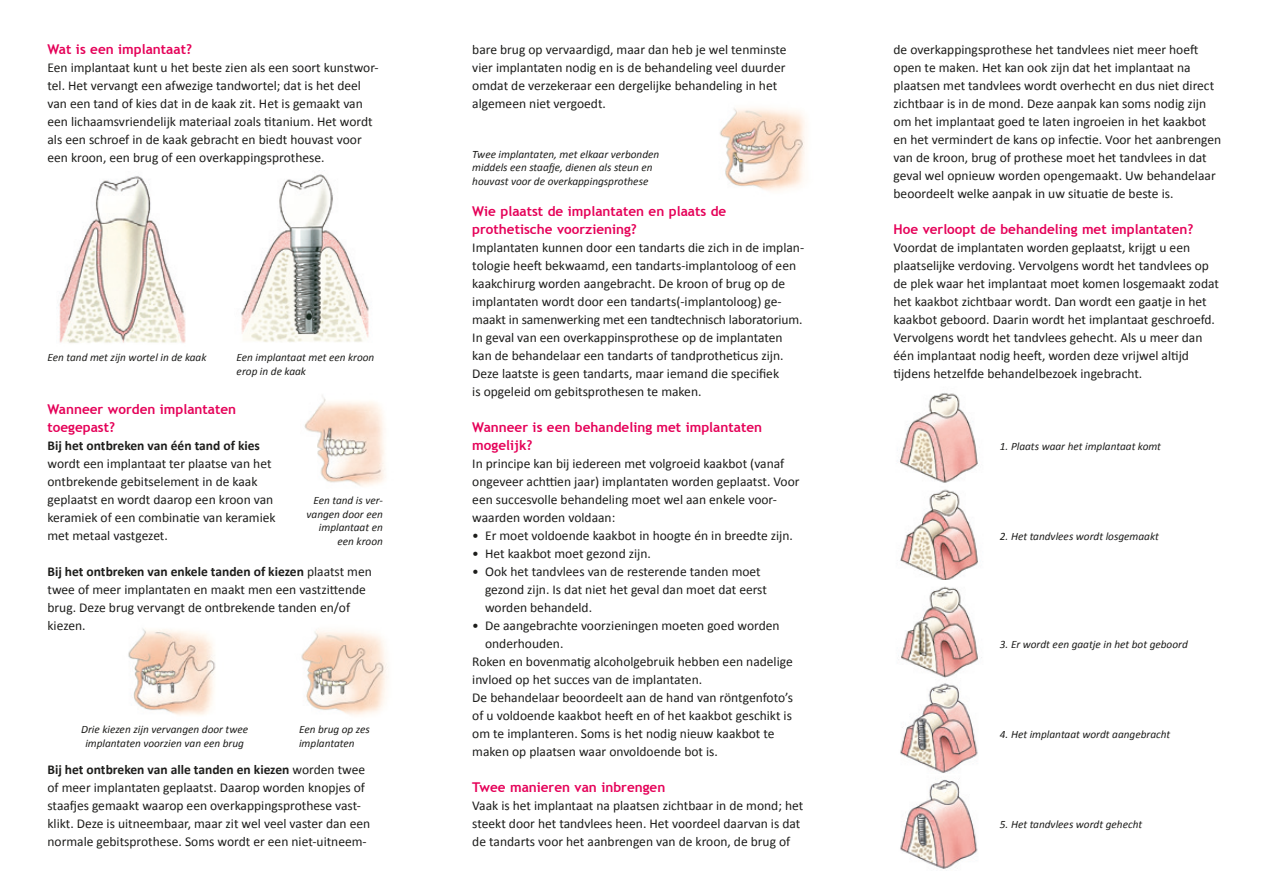
<style>
.page{position:relative;width:1268px;height:893px;background:#fff}
.page>*{position:absolute;margin:0;border:0;box-sizing:border-box;transform-origin:0 0}
.t1{font:13.5px/18px "Calibri";color:#1d1d1b}
.t2{font:700 13.5px/18px "Trebuchet MS";color:#e50058}
.t3{font:700 13.5px "Calibri";color:#1d1d1b}
.t4{font:italic 11.25px/13.5px "Calibri";color:#1d1d1b}
.s1{font-weight:700}
</style>
<div class="page">
<img style="left:720px;top:108px;width:85px;height:83px">
<img style="left:900px;top:779px;width:78px;height:90px">
<img style="left:900px;top:393px;width:78px;height:90px">
<img style="left:241px;top:174px;width:128px;height:168px">
<img style="left:58px;top:176px;width:128px;height:167px">
<img style="left:304px;top:395px;width:82px;height:92px">
<img style="left:128px;top:629px;width:88px;height:87px">
<img style="left:900px;top:489px;width:78px;height:91px">
<img style="left:301px;top:630px;width:87px;height:86px">
<img style="left:898px;top:586px;width:84px;height:92px">
<img style="left:900px;top:679px;width:78px;height:94px">
<p class="t2" style="left:47px;top:40px;width:146px">Wat is een implantaat?</p>
<p class="t1" style="left:47px;top:58px;width:333px">Een implantaat kunt u het beste zien als een soort kunstwor&shy;tel. Het vervangt een afwezige tandwortel; dat is het deel van een tand of kies dat in de kaak zit. Het is gemaakt van een lichaamsvriendelijk materiaal zoals titanium. Het wordt als een schroef in de kaak gebracht en biedt houvast voor een kroon, een brug of een overkappingsprothese.</p>
<p class="t4" style="left:47px;top:350px;width:160px">Een tand met zijn wortel in de kaak</p>
<p class="t4" style="left:236px;top:350px;width:139px">Een implantaat met een kroon erop in de kaak</p>
<p class="t2" style="left:47px;top:400px;width:190px">Wanneer worden implantaten toegepast?</p>
<p class="t3" style="left:47px;top:436px;width:214px">Bij het ontbreken van één tand of kies</p>
<p class="t1" style="left:47px;top:454px;width:229px">wordt een implantaat ter plaatse van het ontbrekende gebitselement in de kaak geplaatst en wordt daarop een kroon van keramiek of een combinatie van keramiek met metaal vastgezet.</p>
<p class="t1" style="left:47px;top:562px;width:326px"><span class="s1">Bij het ontbreken van enkele tanden of kiezen</span> plaatst men twee of meer implantaten en maakt men een vastzittende brug. Deze brug vervangt de ontbrekende tanden en/of kiezen.</p>
<p class="t4" style="left:306px;top:493px;width:78px;text-align:right">Een tand is ver&shy;vangen door een implantaat en een kroon</p>
<p class="t4" style="left:81px;top:722px;width:168px;text-align:center">Drie kiezen zijn vervangen door twee implantaten voorzien van een brug</p>
<p class="t4" style="left:299px;top:722px;width:72px">Een brug op zes implantaten</p>
<p class="t1" style="left:47px;top:760px;width:324px"><span class="s1">Bij het ontbreken van alle tanden en kiezen</span> worden twee of meer implantaten geplaatst. Daarop worden knopjes of staafjes gemaakt waarop een overkappingsprothese vast&shy;klikt. Deze is uitneembaar, maar zit wel veel vaster dan een normale gebitsprothese. Soms wordt er een niet-uitneem-</p>
<p class="t1" style="left:472px;top:40px;width:316px">bare brug op vervaardigd, maar dan heb je wel tenminste vier implantaten nodig en is de behandeling veel duurder omdat de verzekeraar een dergelijke behandeling in het algemeen niet vergoedt.</p>
<p class="t4" style="left:472px;top:147px;width:188px">Twee implantaten, met elkaar verbonden middels een staafje, dienen als steun en houvast voor de overkappingsprothese</p>
<p class="t2" style="left:472px;top:202px;width:255px">Wie plaatst de implantaten en plaats de prothetische voorziening?</p>
<p class="t1" style="left:472px;top:238px;width:333px">Implantaten kunnen door een tandarts die zich in de implan&shy;tologie heeft bekwaamd, een tandarts-implantoloog of een kaakchirurg worden aangebracht. De kroon of brug op de implantaten wordt door een tandarts(-implantoloog) ge&shy;maakt in samenwerking met een tandtechnisch laboratorium.<br>In geval van een overkappinsprothese op de implantaten kan de behandelaar een tandarts of tandprotheticus zijn.<br>Deze laatste is geen tandarts, maar iemand die specifiek<br>is opgeleid om gebitsprothesen te maken.</p>
<p class="t2" style="left:472px;top:418px;width:291px">Wanneer is een behandeling met implantaten mogelijk?</p>
<p class="t1" style="left:472px;top:454px;width:329px">In principe kan bij iedereen met volgroeid kaakbot (vanaf ongeveer achttien jaar) implantaten worden geplaatst. Voor een succesvolle behandeling moet wel aan enkele voor&shy;waarden worden voldaan:</p>
<p class="t1" style="left:472px;top:526px;width:322px">• Er moet voldoende kaakbot in hoogte én in breedte zijn.</p>
<p class="t1" style="left:472px;top:544px;width:180px">• Het kaakbot moet gezond zijn.</p>
<p class="t1" style="left:485px;top:562px;width:283px;text-indent:-13px">• Ook het tandvlees van de resterende tanden moet gezond zijn. Is dat niet het geval dan moet dat eerst worden behandeld.</p>
<p class="t1" style="left:472px;top:616px;width:309px">• De aangebrachte voorzieningen moeten goed worden</p>
<p class="t1" style="left:485px;top:634px;width:80px">onderhouden.</p>
<p class="t1" style="left:472px;top:652px;width:322px">Roken en bovenmatig alcoholgebruik hebben een nadelige</p>
<p class="t1" style="left:472px;top:670px;width:231px">invloed op het succes van de implantaten.</p>
<p class="t1" style="left:472px;top:688px;width:322px">De behandelaar beoordeelt aan de hand van röntgenfoto’s</p>
<p class="t1" style="left:472px;top:706px;width:321px">of u voldoende kaakbot heeft en of het kaakbot geschikt is</p>
<p class="t1" style="left:472px;top:724px;width:304px">om te implanteren. Soms is het nodig nieuw kaakbot te</p>
<p class="t1" style="left:472px;top:742px;width:247px">maken op plaatsen waar onvoldoende bot is.</p>
<p class="t2" style="left:472px;top:778px;width:194px">Twee manieren van inbrengen</p>
<p class="t1" style="left:472px;top:796px;width:332px">Vaak is het implantaat na plaatsen zichtbaar in de mond; het steekt door het tandvlees heen. Het voordeel daarvan is dat de tandarts voor het aanbrengen van de kroon, de brug of</p>
<p class="t1" style="left:893px;top:40px;width:329px">de overkappingsprothese het tandvlees niet meer hoeft open te maken. Het kan ook zijn dat het implantaat na plaatsen met tandvlees wordt overhecht en dus niet direct zichtbaar is in de mond. Deze aanpak kan soms nodig zijn om het implantaat goed te laten ingroeien in het kaakbot en het vermindert de kans op infectie. Voor het aanbrengen van de kroon, brug of prothese moet het tandvlees in dat geval wel opnieuw worden opengemaakt. Uw behandelaar beoordeelt welke aanpak in uw situatie de beste is.</p>
<p class="t2" style="left:893px;top:220px;width:301px">Hoe verloopt de behandeling met implantaten?</p>
<p class="t1" style="left:893px;top:238px;width:327px">Voordat de implantaten worden geplaatst, krijgt u een plaatselijke verdoving. Vervolgens wordt het tandvlees op de plek waar het implantaat moet komen losgemaakt zodat het kaakbot zichtbaar wordt. Dan wordt een gaatje in het kaakbot geboord. Daarin wordt het implantaat geschroefd.<br>Vervolgens wordt het tandvlees gehecht. Als u meer dan één implantaat nodig heeft, worden deze vrijwel altijd tijdens hetzelfde behandelbezoek ingebracht.</p>
<p class="t4" style="left:999px;top:439px;width:163px">1. Plaats waar het implantaat komt</p>
<p class="t4" style="left:999px;top:529px;width:160px">2. Het tandvlees wordt losgemaakt</p>
<p class="t4" style="left:999px;top:637px;width:189px">3. Er wordt een gaatje in het bot geboord</p>
<p class="t4" style="left:999px;top:727px;width:172px">4. Het implantaat wordt aangebracht</p>
<p class="t4" style="left:999px;top:817px;width:144px">5. Het tandvlees wordt gehecht</p>
</div>
